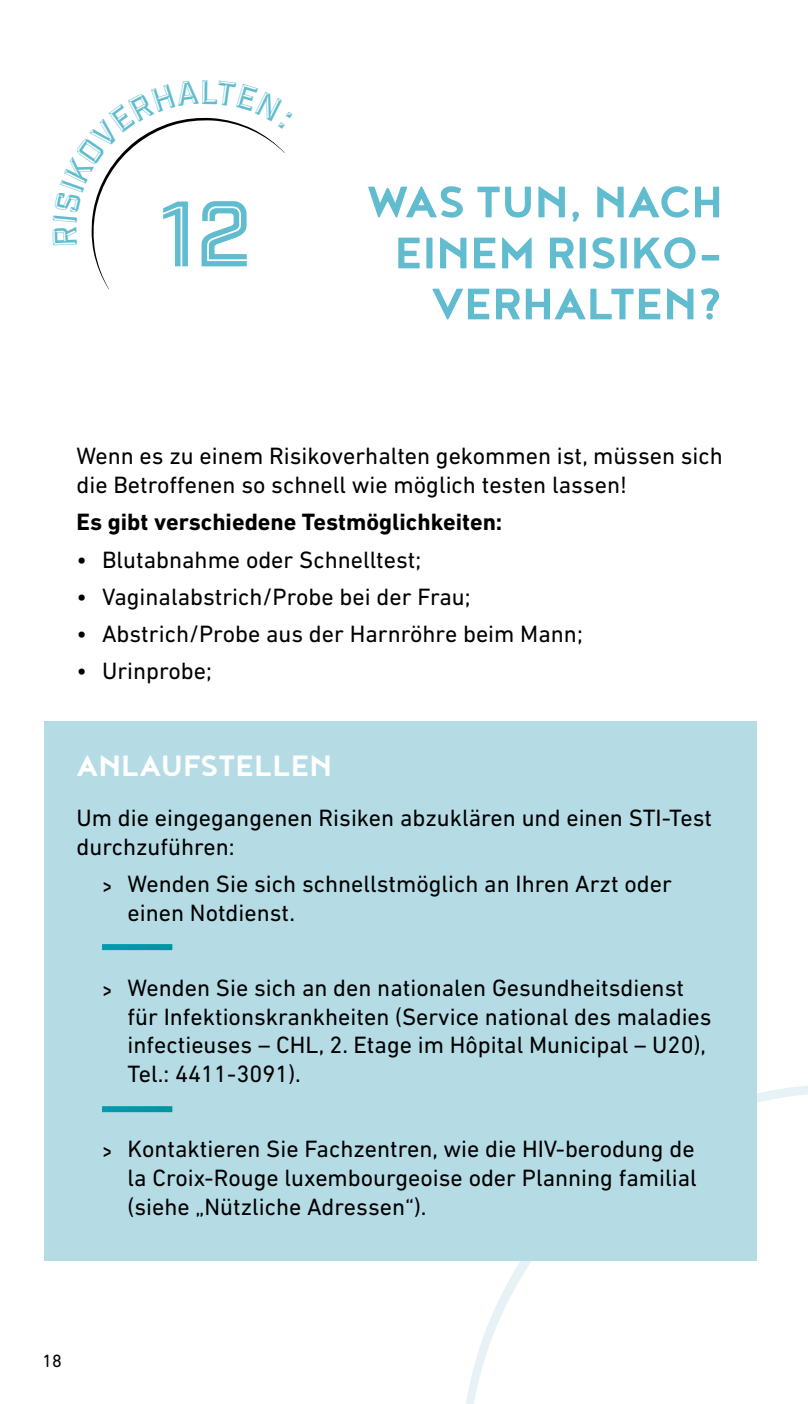
<style>
.page{position:relative;width:808px;height:1404px;background:#fff}
.page>*{position:absolute;margin:0;border:0;box-sizing:border-box;transform-origin:0 0}
.t1{font:90px "Industry Inc Cutline";color:#60bcce}
.t2{font:700 54px/51px "Noyh";color:#60bcce;text-align:right}
.t3{font:700 36px "Noyh";color:#fff}
.t4{font:24px/28.8px "DIN Next LT Pro";color:#000}
.t5{font:700 24px "DIN Next LT Pro";color:#000}
.t6{font:18px "DIN Next LT Pro";color:#000}
.s1{font-family:"Noyh"}
</style>
<div class="page">
<svg style="left:461px;top:1085px;width:347px;height:318px"></svg>
<div style="left:44px;top:721px;width:713px;height:539px;background:#b5dbe5"></div>
<div style="left:102px;top:944px;width:70px;height:6px;background:#0098a8"></div>
<div style="left:102px;top:1106px;width:70px;height:6px;background:#0098a8"></div>
<svg style="left:91px;top:117px;width:194px;height:172px"></svg>
<h1 class="t1" style="left:159px;top:180px;width:93px">12</h1>
<h2 class="t2" style="left:367px;top:175px;width:357px">WAS TUN, NACH<br>EINEM RISIKO-<br>VERHALTEN?</h2>
<p class="t4" style="left:77px;top:441px;width:648px">Wenn es zu einem Risikoverhalten gekommen ist, müssen sich die Betroffenen so schnell wie möglich testen lassen!</p>
<p class="t5" style="left:77px;top:508px;width:427px">Es gibt verschiedene Testmöglichkeiten:</p>
<p class="t4" style="left:77px;top:544px;width:346px">• Blutabnahme oder Schnelltest;</p>
<p class="t4" style="left:77px;top:582px;width:396px">• Vaginalabstrich/Probe bei der Frau;</p>
<p class="t4" style="left:77px;top:619px;width:508px">• Abstrich/Probe aus der Harnröhre beim Mann;</p>
<p class="t4" style="left:77px;top:656px;width:137px">• Urinprobe;</p>
<h3 class="t3" style="left:77px;top:745px;width:257px">ANLAUFSTELLEN</h3>
<p class="t4" style="left:77px;top:803px;width:637px">Um die eingegangenen Risiken abzuklären und einen STI-Test durchzuführen:</p>
<p class="t4" style="left:128px;top:869px;width:546px;text-indent:-26px"><span class="s1">&gt;</span> Wenden Sie sich schnellstmöglich an Ihren Arzt oder einen Notdienst.</p>
<p class="t4" style="left:128px;top:972px;width:586px;text-indent:-26px"><span class="s1">&gt;</span> Wenden Sie sich an den nationalen Gesundheitsdienst für Infektionskrankheiten (Service national des maladies infectieuses – CHL, 2. Etage im Hôpital Municipal – U20), Tel.: 4411-3091).</p>
<p class="t4" style="left:128px;top:1133px;width:571px;text-align:justify;text-indent:-26px"><span class="s1">&gt;</span> Kontaktieren Sie Fachzentren, wie die HIV-berodung de la Croix-Rouge luxembourgeoise oder Planning familial (siehe „Nützliche Adressen“).</p>
<p class="t6" style="left:43px;top:1350px;width:21px">18</p>
</div>
